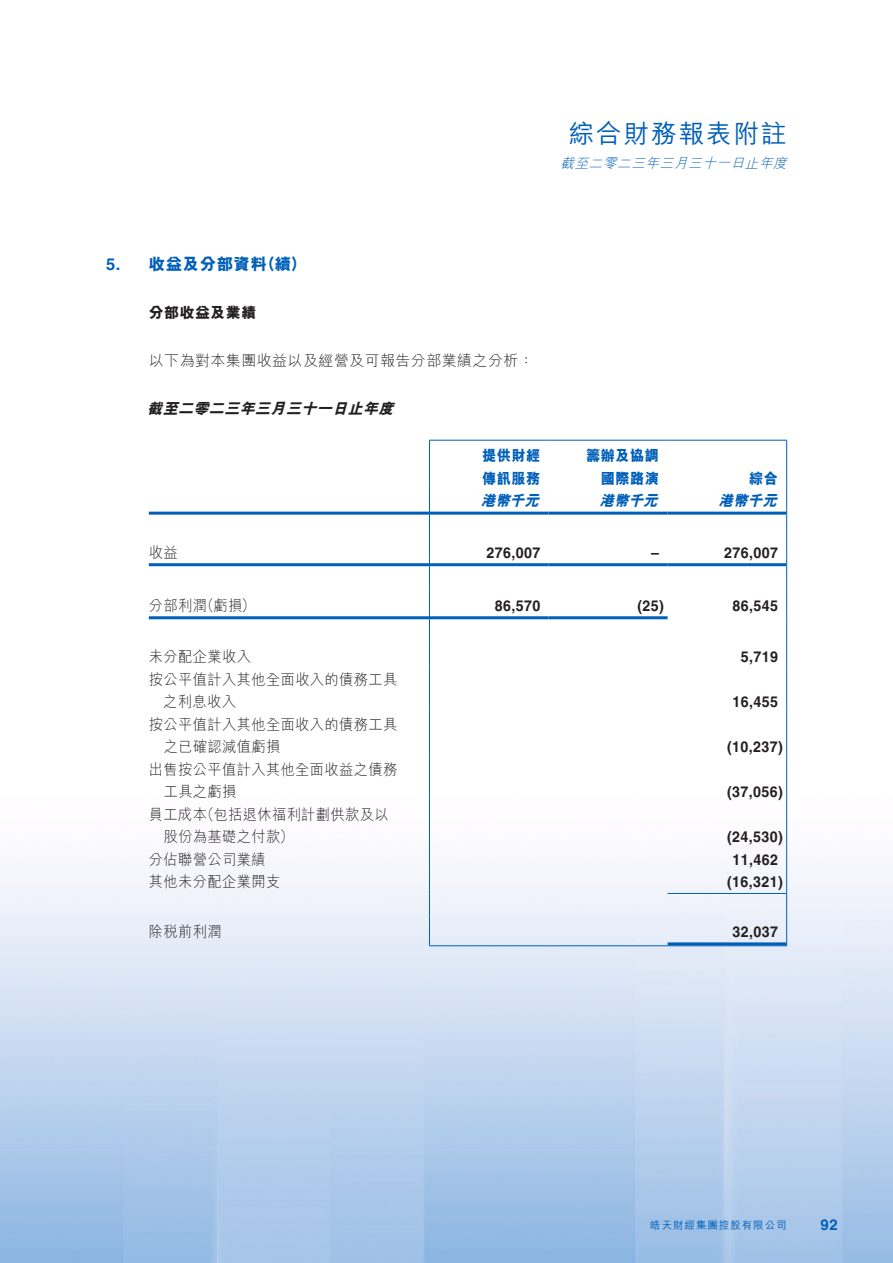
<style>
.page{position:relative;width:893px;height:1263px;background:#fff}
.page>*{position:absolute;margin:0;border:0;box-sizing:border-box;transform-origin:0 0}
.t1{font:500 25.5px "M Hei HK";letter-spacing:.08em;color:#005fb9}
.t2{font:800 16.5px "M Hei HK";letter-spacing:.03em;color:#005fb9}
.t3{font:700 16.5px "Helvetica LT Std";color:#005fb9}
.t4{font:300 15px/22.5px "M Hei HK";letter-spacing:.03em;color:#231f20;scale:.95 1}
.t5{font:700 15px "Helvetica LT Std";letter-spacing:.03em;color:#231f20;scale:.95 1}
.t6{font:300 15px "M Hei HK";letter-spacing:.03em;color:#231f20}
.t7{font:800 15px/22.5px "M Hei HK";letter-spacing:.03em;color:#005fb9;scale:.95 1}
.t8{font:italic 800 15px "M Hei HK";color:#231f20}
.t9{font:italic 800 15px "M Hei HK";color:#005fb9;scale:.95 1}
.t10{font:800 15px "M Hei HK";letter-spacing:.03em;color:#231f20}
.t11{font:700 15px "Helvetica LT Std";color:#005fb9}
.t12{font:italic 300 13.5px "M Hei HK";color:#005fb9}
.t13{font:500 10.5px "M Hei HK";letter-spacing:.09em;color:#005fb9}
</style>
<div class="page">
<hr style="left:429px;top:440px;width:120px;height:1px;background:#005fb9">
<hr style="left:429px;top:441px;width:1px;height:45px;background:#005fb9">
<hr style="left:549px;top:440px;width:119px;height:1px;background:#005fb9">
<hr style="left:668px;top:440px;width:119px;height:1px;background:#005fb9">
<hr style="left:786px;top:441px;width:1px;height:45px;background:#005fb9">
<svg style="left:429px;top:486px;width:1px;height:178px"></svg>
<svg style="left:786px;top:486px;width:1px;height:178px"></svg>
<hr style="left:429px;top:664px;width:1px;height:45px;background:#005fb9">
<hr style="left:786px;top:664px;width:1px;height:45px;background:#005fb9">
<hr style="left:429px;top:709px;width:1px;height:45px;background:#005fb9">
<hr style="left:786px;top:709px;width:1px;height:45px;background:#005fb9">
<hr style="left:429px;top:754px;width:1px;height:45px;background:#005fb9">
<hr style="left:786px;top:754px;width:1px;height:45px;background:#005fb9">
<hr style="left:429px;top:799px;width:1px;height:45px;background:#005fb9">
<hr style="left:786px;top:799px;width:1px;height:45px;background:#005fb9">
<svg style="left:429px;top:844px;width:1px;height:101px"></svg>
<svg style="left:786px;top:844px;width:1px;height:101px"></svg>
<hr style="left:429px;top:945px;width:120px;height:1px;background:#005fb9">
<hr style="left:549px;top:945px;width:119px;height:1px;background:#005fb9">
<hr style="left:668px;top:945px;width:119px;height:1px;background:#005fb9">
<hr style="left:149px;top:512px;width:280px;height:3px;background:#005fb9">
<hr style="left:430px;top:512px;width:119px;height:3px;background:#005fb9">
<hr style="left:549px;top:512px;width:119px;height:3px;background:#005fb9">
<hr style="left:668px;top:512px;width:118px;height:3px;background:#005fb9">
<hr style="left:149px;top:563px;width:280px;height:3px;background:#005fb9">
<hr style="left:430px;top:563px;width:119px;height:3px;background:#005fb9">
<hr style="left:549px;top:563px;width:119px;height:3px;background:#005fb9">
<hr style="left:668px;top:563px;width:118px;height:3px;background:#005fb9">
<hr style="left:149px;top:616px;width:280px;height:3px;background:#005fb9">
<hr style="left:430px;top:616px;width:119px;height:3px;background:#005fb9">
<hr style="left:549px;top:616px;width:119px;height:3px;background:#005fb9">
<hr style="left:668px;top:893px;width:118px;height:1px;background:#005fb9">
<hr style="left:668px;top:942px;width:118px;height:3px;background:#005fb9">
<h1 class="t1" style="left:569px;top:115px;width:219px">綜合財務報表附註</h1>
<p class="t12" style="left:561px;top:156px;width:231px">截至二零二三年三月三十一日止年度</p>
<p class="t3" style="left:106px;top:254px;width:16px">5.</p>
<p class="t2" style="left:260px;top:255px;width:48px">（續(</p>
<p class="t2" style="left:149px;top:255px;width:120px">收益及分部資料</p>
<p class="t10" style="left:149px;top:305px;width:109px">分部收益及業績</p>
<p class="t6" style="left:149px;top:353px;width:387px">以下為對本集團收益以及經營及可報告分部業績之分析：</p>
<p class="t8" style="left:147px;top:401px;width:252px">截至二零二三年三月三十一日止年度</p>
<p class="t7" style="left:482px;top:444px;width:63px">提供財經傳訊服務</p>
<p class="t7" style="left:586px;top:444px;width:78px">籌辦及協調</p>
<p class="t7" style="left:601px;top:467px;width:63px">國際路演</p>
<p class="t4" style="left:149px;top:541px;width:32px">收益</p>
<p class="t4" style="left:200px;top:594px;width:60px">（虧損(</p>
<p class="t4" style="left:149px;top:594px;width:63px">分部利潤</p>
<p class="t4" style="left:149px;top:645px;width:263px">未分配企業收入<br>按公平值計入其他全面收入的債務工具</p>
<p class="t4" style="left:149px;top:690px;width:263px;text-indent:14px">之利息收入<br>按公平值計入其他全面收入的債務工具</p>
<p class="t4" style="left:149px;top:735px;width:263px;text-indent:15px">之已確認減值虧損<br>出售按公平值計入其他全面收益之債務</p>
<p class="t4" style="left:200px;top:780px;width:200px;text-indent:-37px">工具之虧損<br>（包括退休福利計劃供款及以</p>
<p class="t4" style="left:149px;top:803px;width:63px">員工成本</p>
<p class="t4" style="left:164px;top:825px;width:138px">股份為基礎之付款(</p>
<p class="t4" style="left:149px;top:848px;width:124px">分佔聯營公司業績</p>
<p class="t4" style="left:149px;top:870px;width:140px">其他未分配企業開支</p>
<p class="t4" style="left:149px;top:920px;width:78px">除稅前利潤</p>
<p class="t9" style="left:481px;top:493px;width:67px">港幣千元</p>
<p class="t9" style="left:599px;top:493px;width:67px">港幣千元</p>
<p class="t5" style="left:486px;top:543px;width:58px">276,007</p>
<p class="t5" style="left:651px;top:543px;width:10px">–</p>
<p class="t5" style="left:495px;top:596px;width:49px">86,570</p>
<p class="t5" style="left:637px;top:596px;width:29px">)25(</p>
<p class="t7" style="left:749px;top:467px;width:32px">綜合</p>
<p class="t9" style="left:718px;top:493px;width:67px">港幣千元</p>
<p class="t5" style="left:724px;top:543px;width:58px">276,007</p>
<p class="t5" style="left:733px;top:596px;width:49px">86,545</p>
<p class="t5" style="left:741px;top:648px;width:41px">5,719</p>
<p class="t5" style="left:733px;top:693px;width:49px">16,455</p>
<p class="t5" style="left:727px;top:738px;width:60px">)10,237(</p>
<p class="t5" style="left:727px;top:783px;width:60px">)37,056(</p>
<p class="t5" style="left:727px;top:828px;width:60px">)24,530(</p>
<p class="t5" style="left:733px;top:850px;width:49px">11,462</p>
<p class="t5" style="left:727px;top:873px;width:60px">)16,321(</p>
<p class="t5" style="left:733px;top:922px;width:49px">32,037</p>
<p class="t13" style="left:650px;top:1217px;width:138px">皓天財經集團控股有限公司</p>
<p class="t11" style="left:821px;top:1215px;width:19px">92</p>
</div>
